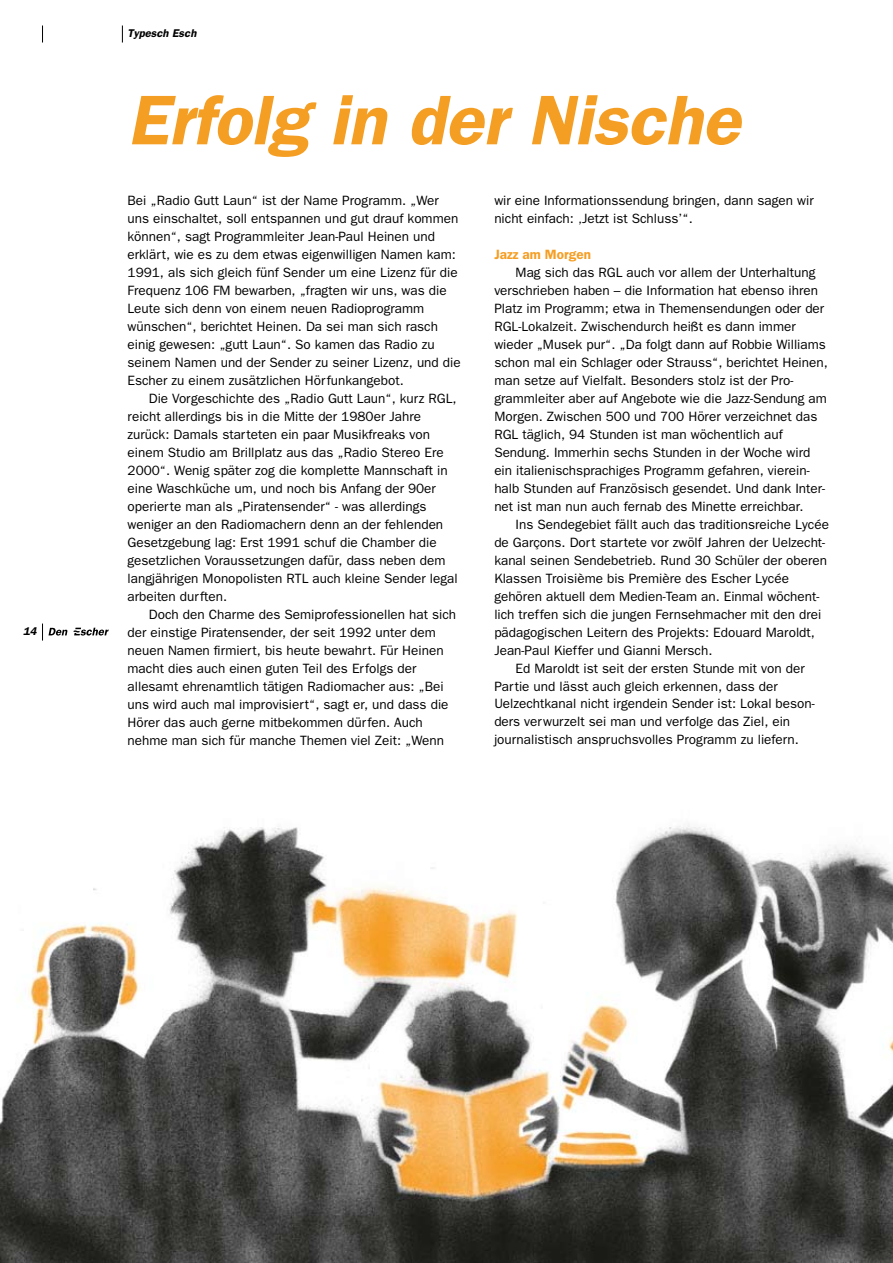
<style>
.page{position:relative;width:893px;height:1263px;background:#fff}
.page>*{position:absolute;margin:0;border:0;box-sizing:border-box;transform-origin:0 0}
.t1{font:italic 600 70.5px "Franklin Gothic";color:#f59e24}
.t2{font:13.5px/18px "Franklin Gothic";color:#000}
.t3{font:600 13.5px "Franklin Gothic";color:#f59e24}
.t4{font:italic 600 11.25px "Franklin Gothic";color:#000}
</style>
<div class="page">
<img style="left:0;top:824px;width:893px;height:439px">
<svg style="left:42px;top:26px;width:1px;height:17px"></svg>
<svg style="left:122px;top:26px;width:1px;height:17px"></svg>
<svg style="left:42px;top:623px;width:1px;height:17px"></svg>
<svg style="left:49px;top:628px;width:18px;height:7px"></svg>
<svg style="left:74px;top:628px;width:35px;height:7px"></svg>
<p class="t4" style="left:23px;top:625px;width:15px">14</p>
<p class="t4" style="left:128px;top:27px;width:70px">Typesch Esch</p>
<h1 class="t1" style="left:128px;top:78px;width:614px">Erfolg in der Nische</h1>
<p class="t2" style="left:128px;top:191px;width:335px">Bei „Radio Gutt Laun“ ist der Name Programm. „Wer uns einschaltet, soll entspannen und gut drauf kommen können“, sagt Programmleiter Jean-Paul Heinen und erklärt, wie es zu dem etwas eigenwilligen Namen kam:<br>1991, als sich gleich fünf Sender um eine Lizenz für die Frequenz 106 FM bewarben, „fragten wir uns, was die Leute sich denn von einem neuen Radioprogramm wünschen“, berichtet Heinen. Da sei man sich rasch einig gewesen: „gutt Laun“. So kamen das Radio zu seinem Namen und der Sender zu seiner Lizenz, und die Escher zu einem zusätzlichen Hörfunkangebot.</p>
<p class="t2" style="left:128px;top:389px;width:332px;text-indent:21px">Die Vorgeschichte des „Radio Gutt Laun“, kurz RGL, reicht allerdings bis in die Mitte der 1980er Jahre zurück: Damals starteten ein paar Musikfreaks von einem Studio am Brillplatz aus das „Radio Stereo Ere 2000“. Wenig später zog die komplette Mannschaft in eine Waschküche um, und noch bis Anfang der 90er operierte man als „Piratensender“ - was allerdings weniger an den Radiomachern denn an der fehlenden Gesetzgebung lag: Erst 1991 schuf die Chamber die gesetzlichen Voraussetzungen dafür, dass neben dem langjährigen Monopolisten RTL auch kleine Sender legal arbeiten durften.</p>
<p class="t2" style="left:128px;top:605px;width:330px;text-indent:21px">Doch den Charme des Semiprofessionellen hat sich der einstige Piratensender, der seit 1992 unter dem neuen Namen firmiert, bis heute bewahrt. Für Heinen macht dies auch einen guten Teil des Erfolgs der allesamt ehrenamtlich tätigen Radiomacher aus: „Bei uns wird auch mal improvisiert“, sagt er, und dass die Hörer das auch gerne mitbekommen dürfen. Auch nehme man sich für manche Themen viel Zeit: „Wenn</p>
<p class="t2" style="left:494px;top:191px;width:321px">wir eine Informationssendung bringen, dann sagen wir nicht einfach: ‚Jetzt ist Schluss’“.</p>
<p class="t3" style="left:494px;top:246px;width:98px">Jazz am Morgen</p>
<p class="t2" style="left:494px;top:263px;width:335px;text-indent:21px">Mag sich das RGL auch vor allem der Unterhaltung verschrieben haben – die Information hat ebenso ihren Platz im Programm; etwa in Themensendungen oder der RGL-Lokalzeit. Zwischendurch heißt es dann immer wieder „Musek pur“. „Da folgt dann auf Robbie Williams schon mal ein Schlager oder Strauss“, berichtet Heinen, man setze auf Vielfalt. Besonders stolz ist der Pro&shy;grammleiter aber auf Angebote wie die Jazz-Sendung am Morgen. Zwischen 500 und 700 Hörer verzeichnet das RGL täglich, 94 Stunden ist man wöchentlich auf Sendung. Immerhin sechs Stunden in der Woche wird ein italienischsprachiges Programm gefahren, vierein&shy;halb Stunden auf Französisch gesendet. Und dank Inter&shy;net ist man nun auch fernab des Minette erreichbar.</p>
<p class="t2" style="left:516px;top:515px;width:315px">Ins Sendegebiet fällt auch das traditionsreiche Lycée</p>
<p class="t2" style="left:494px;top:533px;width:332px">de Garçons. Dort startete vor zwölf Jahren der Uelzecht-</p>
<p class="t2" style="left:494px;top:551px;width:334px">kanal seinen Sendebetrieb. Rund 30 Schüler der oberen</p>
<p class="t2" style="left:494px;top:569px;width:296px">Klassen Troisième bis Première des Escher Lycée</p>
<p class="t2" style="left:494px;top:587px;width:327px">gehören aktuell dem Medien-Team an. Einmal wöchent-</p>
<p class="t2" style="left:494px;top:605px;width:329px">lich treffen sich die jungen Fernsehmacher mit den drei</p>
<p class="t2" style="left:494px;top:623px;width:322px">pädagogischen Leitern des Projekts: Edouard Maroldt,</p>
<p class="t2" style="left:494px;top:641px;width:220px">Jean-Paul Kieffer und Gianni Mersch.</p>
<p class="t2" style="left:516px;top:659px;width:291px">Ed Maroldt ist seit der ersten Stunde mit von der</p>
<p class="t2" style="left:494px;top:677px;width:285px">Partie und lässt auch gleich erkennen, dass der</p>
<p class="t2" style="left:494px;top:695px;width:322px">Uelzechtkanal nicht irgendein Sender ist: Lokal beson-</p>
<p class="t2" style="left:494px;top:713px;width:297px">ders verwurzelt sei man und verfolge das Ziel, ein</p>
<p class="t2" style="left:494px;top:731px;width:306px">journalistisch anspruchsvolles Programm zu liefern.</p>
</div>
